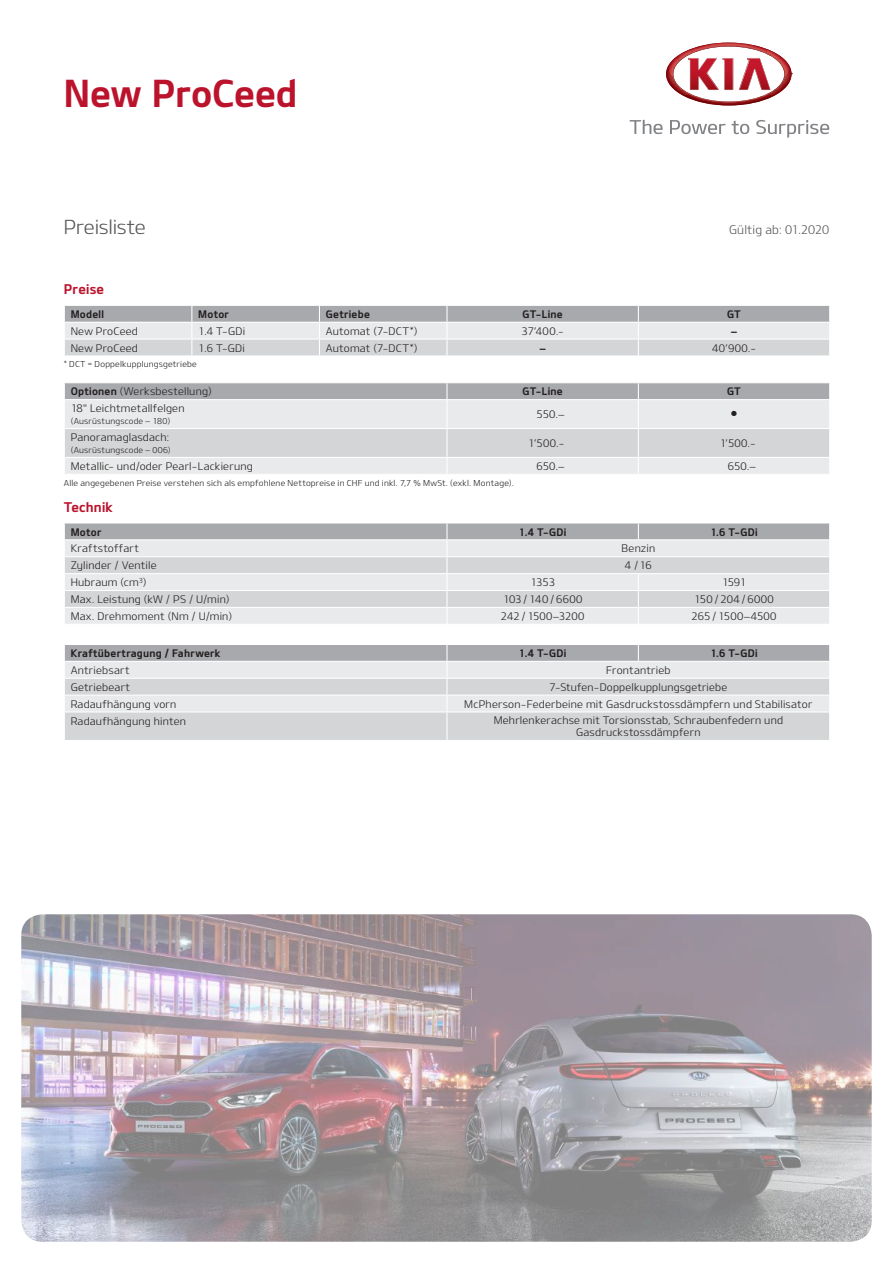
<style>
.page{position:relative;width:893px;height:1263px;background:#fff}
.page>*{position:absolute;margin:0;border:0;box-sizing:border-box;transform-origin:0 0}
.t1{font:37.5px "Design KOTFB";letter-spacing:-.005em;color:#bc132d}
.t2{font:19.5px "Design KOTFL";letter-spacing:-.01em;color:#57585a}
.t3{font:13.5px "Design KOTFB";letter-spacing:.015em;color:#bc132d}
.t4{font:12px "Design KOTFL";letter-spacing:.015em;color:#57585a}
.t5{font:10.5px/12px "Design KOTFL";letter-spacing:.02em;color:#231f20;text-align:center}
.t6{font:10.5px "Design KOTFB";letter-spacing:.025em;color:#231f20}
.t7{font:10.5px "Universal Newswith Comm Pi";color:#231f20}
.t8{font:8.25px "Design KOTFL";letter-spacing:.025em;color:#231f20}
.s1{font-family:"Design KOTFB"}
</style>
<div class="page">
<img style="left:21px;top:914px;width:851px;height:328px">
<svg style="left:666px;top:43px;width:126px;height:63px"></svg>
<svg style="left:630px;top:120px;width:33px;height:14px"></svg>
<svg style="left:670px;top:120px;width:55px;height:14px"></svg>
<svg style="left:732px;top:121px;width:17px;height:13px"></svg>
<svg style="left:756px;top:120px;width:73px;height:18px"></svg>
<svg style="left:64px;top:305px;width:766px;height:51px;background:#d0d1d3"></svg>
<svg style="left:64px;top:383px;width:766px;height:91px;background:#d8d9db"></svg>
<svg style="left:64px;top:523px;width:766px;height:101px;background:#d9dadc"></svg>
<hr style="left:447px;top:573px;width:191px;height:1px;background:#fff">
<hr style="left:638px;top:573px;width:192px;height:1px;background:#fff">
<svg style="left:64px;top:644px;width:766px;height:96px;background:#d6d7d8"></svg>
<h1 class="t1" style="left:64px;top:70px;width:235px">New ProCeed</h1>
<h2 class="t2" style="left:64px;top:214px;width:83px">Preisliste</h2>
<p class="t4" style="left:729px;top:222px;width:102px">Gültig ab: 01.2020</p>
<p class="t3" style="left:64px;top:281px;width:42px">Preise</p>
<p class="t6" style="left:71px;top:307px;width:35px">Modell</p>
<p class="t6" style="left:198px;top:307px;width:32px">Motor</p>
<p class="t6" style="left:326px;top:307px;width:46px">Getriebe</p>
<p class="t6" style="left:522px;top:307px;width:42px">GT-Line</p>
<p class="t6" style="left:727px;top:307px;width:16px">GT</p>
<p class="t5" style="left:71px;top:325px;width:69px">New ProCeed</p>
<p class="t5" style="left:198px;top:325px;width:48px">1.4 T-GDi</p>
<p class="t5" style="left:326px;top:325px;width:93px">Automat (7-DCT*)</p>
<p class="t5" style="left:521px;top:325px;width:44px">37’400.-</p>
<p class="t6" style="left:731px;top:324px;width:7px">–</p>
<p class="t5" style="left:71px;top:341px;width:69px">New ProCeed</p>
<p class="t5" style="left:198px;top:341px;width:48px">1.6 T-GDi</p>
<p class="t5" style="left:326px;top:341px;width:93px">Automat (7-DCT*)</p>
<p class="t6" style="left:540px;top:341px;width:7px">–</p>
<p class="t5" style="left:712px;top:341px;width:45px">40’900.-</p>
<p class="t8" style="left:64px;top:359px;width:134px">* DCT = Doppelkupplungsgetriebe</p>
<p class="t5" style="left:71px;top:385px;width:143px"><span class="s1">Optionen</span> (Werksbestellung)</p>
<p class="t6" style="left:523px;top:385px;width:42px">GT-Line</p>
<p class="t6" style="left:727px;top:385px;width:16px">GT</p>
<p class="t5" style="left:71px;top:402px;width:115px">18" Leichtmetallfelgen</p>
<p class="t8" style="left:71px;top:416px;width:101px">(Ausrüstungscode – 180)</p>
<p class="t5" style="left:536px;top:408px;width:29px">550.–</p>
<p class="t7" style="left:731px;top:409px;width:7px">●</p>
<p class="t5" style="left:71px;top:431px;width:100px">Panoramaglasdach:</p>
<p class="t8" style="left:71px;top:445px;width:102px">(Ausrüstungscode – 006)</p>
<p class="t5" style="left:528px;top:437px;width:38px">1’500.-</p>
<p class="t5" style="left:720px;top:437px;width:38px">1’500.-</p>
<p class="t5" style="left:71px;top:460px;width:184px">Metallic- und/oder Pearl-Lackierung</p>
<p class="t5" style="left:536px;top:460px;width:29px">650.–</p>
<p class="t5" style="left:728px;top:460px;width:29px">650.–</p>
<p class="t8" style="left:64px;top:477px;width:452px">Alle angegebenen Preise verstehen sich als empfohlene Nettopreise in CHF und inkl. 7,7 % MwSt. (exkl. Montage).</p>
<p class="t3" style="left:64px;top:498px;width:50px">Technik</p>
<p class="t6" style="left:71px;top:525px;width:32px">Motor</p>
<p class="t6" style="left:519px;top:525px;width:49px">1.4 T-GDi</p>
<p class="t6" style="left:710px;top:525px;width:49px">1.6 T-GDi</p>
<p class="t5" style="left:71px;top:542px;width:70px">Kraftstoffart</p>
<p class="t5" style="left:622px;top:542px;width:35px">Benzin</p>
<p class="t5" style="left:71px;top:559px;width:87px">Zylinder / Ventile</p>
<p class="t5" style="left:625px;top:559px;width:28px">4 / 16</p>
<p class="t5" style="left:71px;top:576px;width:77px">Hubraum (cm<sup>3</sup>)</p>
<p class="t5" style="left:530px;top:576px;width:26px">1353</p>
<p class="t5" style="left:722px;top:576px;width:26px">1591</p>
<p class="t5" style="left:71px;top:593px;width:160px">Max. Leistung (kW / PS / U/min)</p>
<p class="t5" style="left:503px;top:593px;width:81px">103 / 140 / 6600</p>
<p class="t5" style="left:694px;top:593px;width:81px">150 / 204 / 6000</p>
<p class="t5" style="left:71px;top:610px;width:163px">Max. Drehmoment (Nm / U/min)</p>
<p class="t5" style="left:501px;top:610px;width:85px">242 / 1500–3200</p>
<p class="t5" style="left:692px;top:610px;width:86px">265 / 1500–4500</p>
<p class="t6" style="left:71px;top:647px;width:151px">Kraftübertragung / Fahrwerk</p>
<p class="t6" style="left:519px;top:647px;width:49px">1.4 T-GDi</p>
<p class="t6" style="left:710px;top:647px;width:49px">1.6 T-GDi</p>
<p class="t5" style="left:71px;top:664px;width:60px">Antriebsart</p>
<p class="t5" style="left:606px;top:663px;width:66px">Frontantrieb</p>
<p class="t5" style="left:71px;top:681px;width:61px">Getriebeart</p>
<p class="t5" style="left:549px;top:681px;width:179px">7-Stufen-Doppelkupplungsgetriebe</p>
<p class="t5" style="left:71px;top:697px;width:107px">Radaufhängung vorn</p>
<p class="t5" style="left:464px;top:697px;width:350px">McPherson-Federbeine mit Gasdruckstossdämpfern und Stabilisator</p>
<p class="t5" style="left:71px;top:714px;width:117px">Radaufhängung hinten</p>
<p class="t5" style="left:494px;top:714px;width:291px">Mehrlenkerachse mit Torsionsstab, Schraubenfedern und<br>Gasdruckstossdämpfern</p>
</div>
